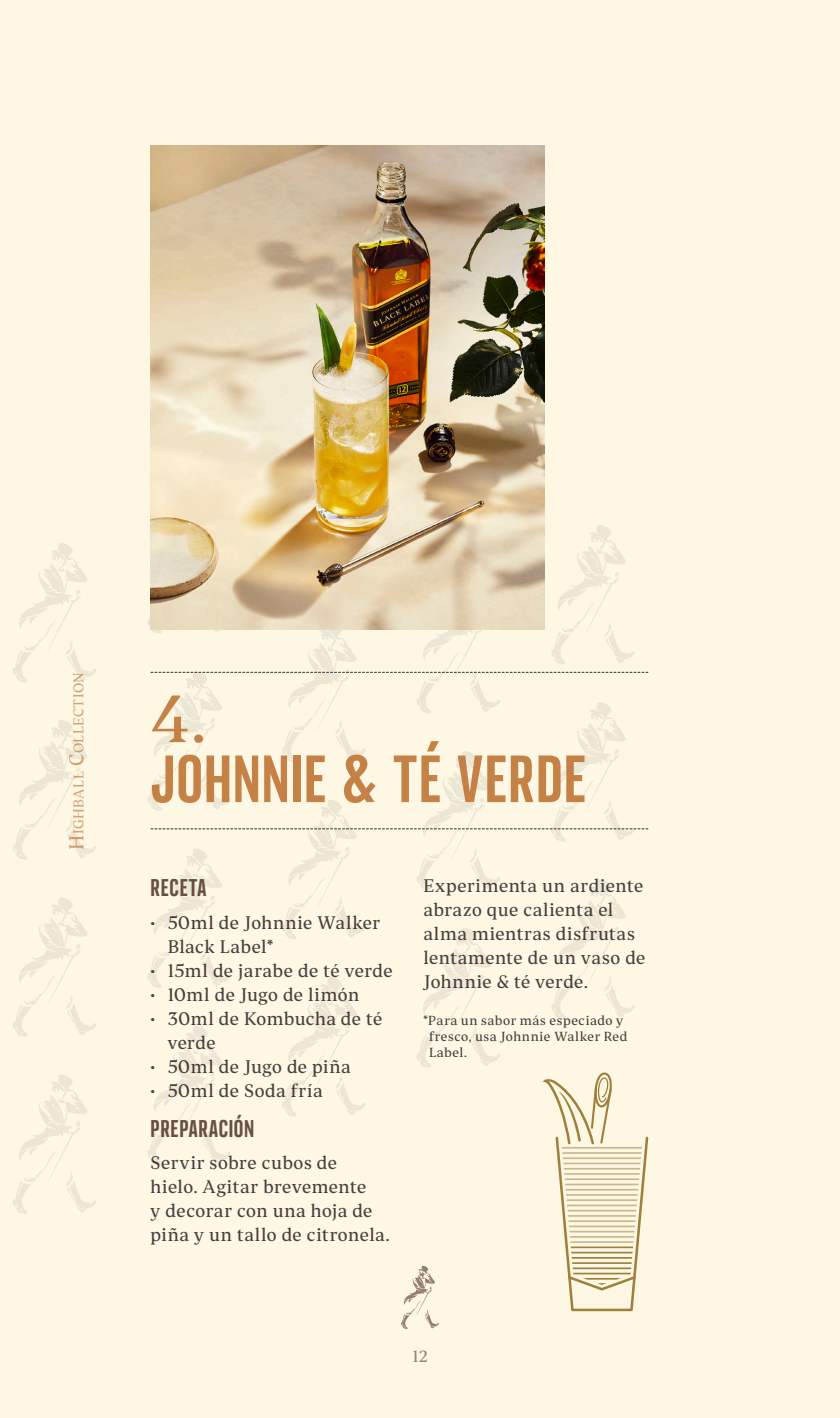
<style>
.page{position:relative;width:840px;height:1418px;background:#fff}
.page>*{position:absolute;margin:0;border:0;box-sizing:border-box;transform-origin:0 0}
.t1{font:66px "Johnnie Walker Headline";letter-spacing:.015em;color:#bc6d2a}
.t2{font:66px "Johnnie Walker Serif";color:#bc6d2a}
.t3{font:24px "Johnnie Walker Headline";letter-spacing:.025em;color:#4f3026}
.t4{font:18px/24px "Johnnie Walker Serif";letter-spacing:.03em;color:#231f20}
.t5{font:16px "Johnnie Walker Serif";color:#4f3026}
.t6{font:14px "Johnnie Walker Serif";letter-spacing:.03em;color:#ba6924}
.t7{font:13px/15.6px "Johnnie Walker Serif";letter-spacing:.04em;color:#231f20}
.s1{font-size:20px}
</style>
<div class="page">
<div style="left:0;top:0;width:839px;height:1417px;background:#fdf7e4"></div>
<svg style="left:13px;top:1075px;width:83px;height:138px"></svg>
<svg style="left:13px;top:897px;width:83px;height:139px"></svg>
<svg style="left:13px;top:720px;width:83px;height:139px"></svg>
<svg style="left:13px;top:543px;width:83px;height:139px"></svg>
<img style="left:150px;top:145px;width:394px;height:251px">
<svg style="left:147px;top:396px;width:501px;height:932px"></svg>
<p class="t6" style="left:70px;top:850px;width:180px;rotate:-90deg"><span class="s1">H</span>ighball <span class="s1">C</span>ollection</p>
<h1 class="t2" style="left:150px;top:680px;width:56px">4.</h1>
<h1 class="t1" style="left:150px;top:738px;width:432px">JOHNNIE &amp; TÉ VERDE</h1>
<h2 class="t3" style="left:150px;top:873px;width:57px">RECETA</h2>
<p class="t4" style="left:167px;top:910px;width:214px;text-indent:-17px">• 50ml de Johnnie Walker<br>Black Label*</p>
<p class="t4" style="left:150px;top:958px;width:243px">• 15ml de jarabe de té verde</p>
<p class="t4" style="left:150px;top:982px;width:210px">• 10ml de Jugo de limón</p>
<p class="t4" style="left:167px;top:1006px;width:216px;text-indent:-17px">• 30ml de Kombucha de té verde</p>
<p class="t4" style="left:150px;top:1054px;width:201px">• 50ml de Jugo de piña</p>
<p class="t4" style="left:150px;top:1078px;width:173px">• 50ml de Soda fría</p>
<h2 class="t3" style="left:150px;top:1113px;width:105px">PREPARACIÓN</h2>
<p class="t4" style="left:150px;top:1150px;width:240px">Servir sobre cubos de<br>hielo. Agitar brevemente<br>y decorar con una hoja de piña y un tallo de citronela.</p>
<p class="t4" style="left:423px;top:873px;width:223px">Experimenta un ardiente abrazo que calienta el alma mientras disfrutas lentamente de un vaso de<br>Johnnie &amp; té verde.</p>
<p class="t7" style="left:429px;top:1012px;width:200px;text-indent:-6px">*Para un sabor más especiado y fresco, usa Johnnie Walker Red<br>Label.</p>
<p class="t5" style="left:412px;top:1347px;width:16px">12</p>
</div>
